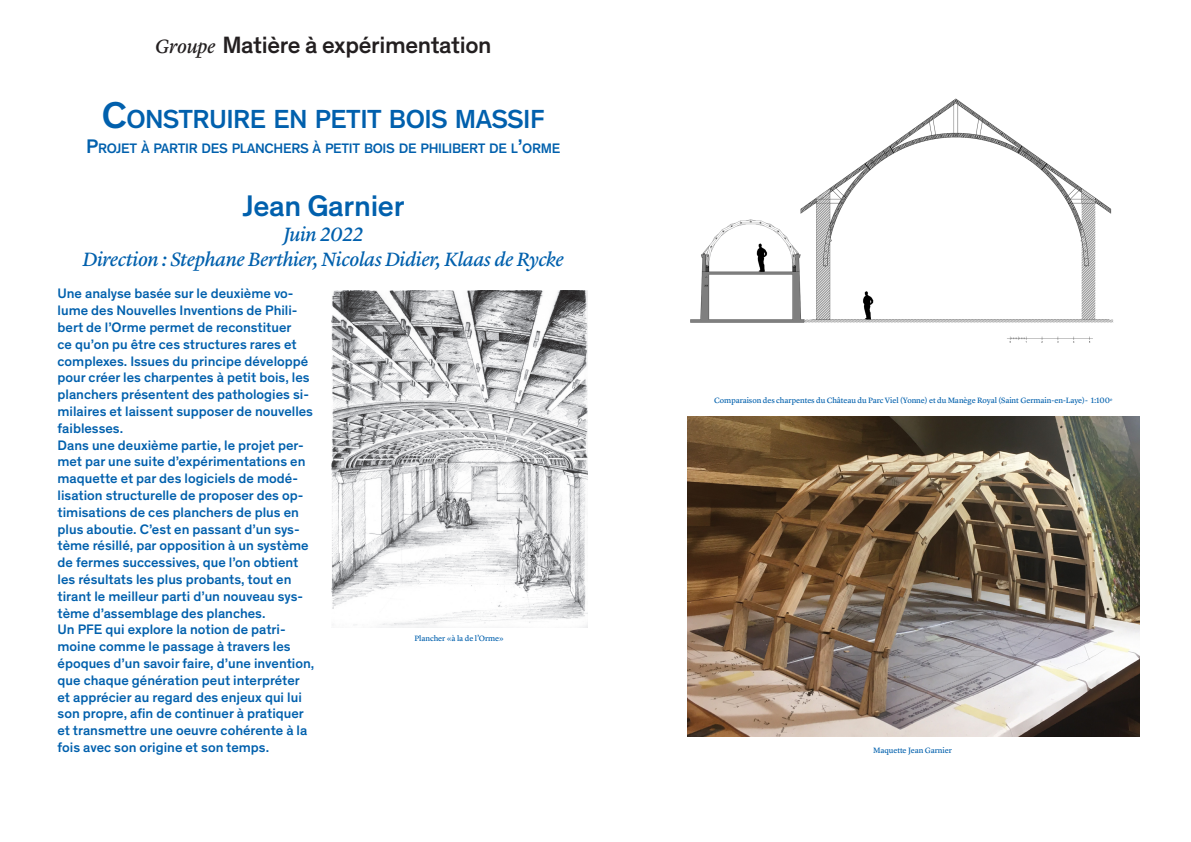
<style>
.page{position:relative;width:1191px;height:842px;background:#fff}
.page>*{position:absolute;margin:0;border:0;box-sizing:border-box;transform-origin:0 0}
.h3_Theinhardt{font:500 30.3px "Theinhardt";letter-spacing:-.01em;color:#0160ad}
.H2_Theinhardt{font:500 26.6px "Theinhardt";letter-spacing:-.02em;color:#0160ad}
.H2_Theinhardt-2{font:500 24px "Theinhardt";letter-spacing:-.015em;color:#231f20}
.h3_Theinhardt-2{font:italic 20px/25px "Lyon Text Regular No.2";letter-spacing:-.02em;color:#0160ad;text-align:center}
.t1{font:500 14px/16.8px "Theinhardt";color:#0160ad}
.H2_Theinhardt-3{font:500 14px "Theinhardt";letter-spacing:-.02em;color:#0160ad}
.T_-_Courant_Theinhar{font:8px "Lyon Text Regular No.2";letter-spacing:-.01em;color:#0160ad}
.s1{font-family:"Lyon Text Regular No.2";font-weight:400;font-style:italic;font-size:20px}
.s2{font-size:38px}
.s3{font-size:20px}
</style>
<div class="page">
<img style="left:331px;top:291px;width:256px;height:336px">
<img style="left:687px;top:417px;width:452px;height:319px">
<img style="left:690px;top:98px;width:424px;height:245px">
<p class="H2_Theinhardt-2" style="left:155px;top:27px;width:338px"><span class="s1">Groupe</span> Matière à expérimentation</p>
<p class="H2_Theinhardt" style="left:102px;top:100px;width:444px"><span class="s2">C</span>ONSTRUIRE EN PETIT BOIS MASSIF</p>
<p class="H2_Theinhardt-3" style="left:86px;top:138px;width:476px"><span class="s3">P</span>ROJET À PARTIR DES PLANCHERS À PETIT BOIS DE PHILIBERT DE L<span class="s3">’</span>ORME</p>
<p class="h3_Theinhardt" style="left:242px;top:183px;width:164px">Jean Garnier</p>
<p class="h3_Theinhardt-2" style="left:83px;top:220px;width:483px">Juin 2022<br>Direction : Stephane Berthier, Nicolas Didier, Klaas de Rycke</p>
<p class="t1" style="left:58px;top:284px;width:257px">Une analyse basée sur le deuxième vo&shy;lume des Nouvelles Inventions de Phili&shy;bert de l’Orme permet de reconstituer<br>ce qu’on pu être ces structures rares et complexes. Issues du principe développé pour créer les charpentes à petit bois, les planchers présentent des pathologies si&shy;milaires et laissent supposer de nouvelles faiblesses.</p>
<p class="t1" style="left:58px;top:436px;width:253px">Dans une deuxième partie, le projet per&shy;met par une suite d’expérimentations en maquette et par des logiciels de modé&shy;lisation structurelle de proposer des op&shy;timisations de ces planchers de plus en plus aboutie. C’est en passant d’un sys&shy;tème résillé, par opposition à un système de fermes successives, que l’on obtient les résultats les plus probants, tout en tirant le meilleur parti d’un nouveau sys&shy;tème d’assemblage des planches.</p>
<p class="t1" style="left:58px;top:620px;width:258px">Un PFE qui explore la notion de patri&shy;moine comme le passage à travers les époques d’un savoir faire, d’une invention, que chaque génération peut interpréter et apprécier au regard des enjeux qui lui son propre, afin de continuer à pratiquer et transmettre une oeuvre cohérente à la fois avec son origine et son temps.</p>
<p class="T_-_Courant_Theinhar" style="left:414px;top:632px;width:91px">Plancher «à la de l’Orme»</p>
<p class="T_-_Courant_Theinhar" style="left:714px;top:395px;width:400px">Comparaison des charpentes du Château du Parc Viel (Yonne) et du Manège Royal (Saint Germain-en-Laye)- 1:100<sup>e</sup></p>
<p class="T_-_Courant_Theinhar" style="left:873px;top:745px;width:80px">Maquette Jean Garnier</p>
</div>
